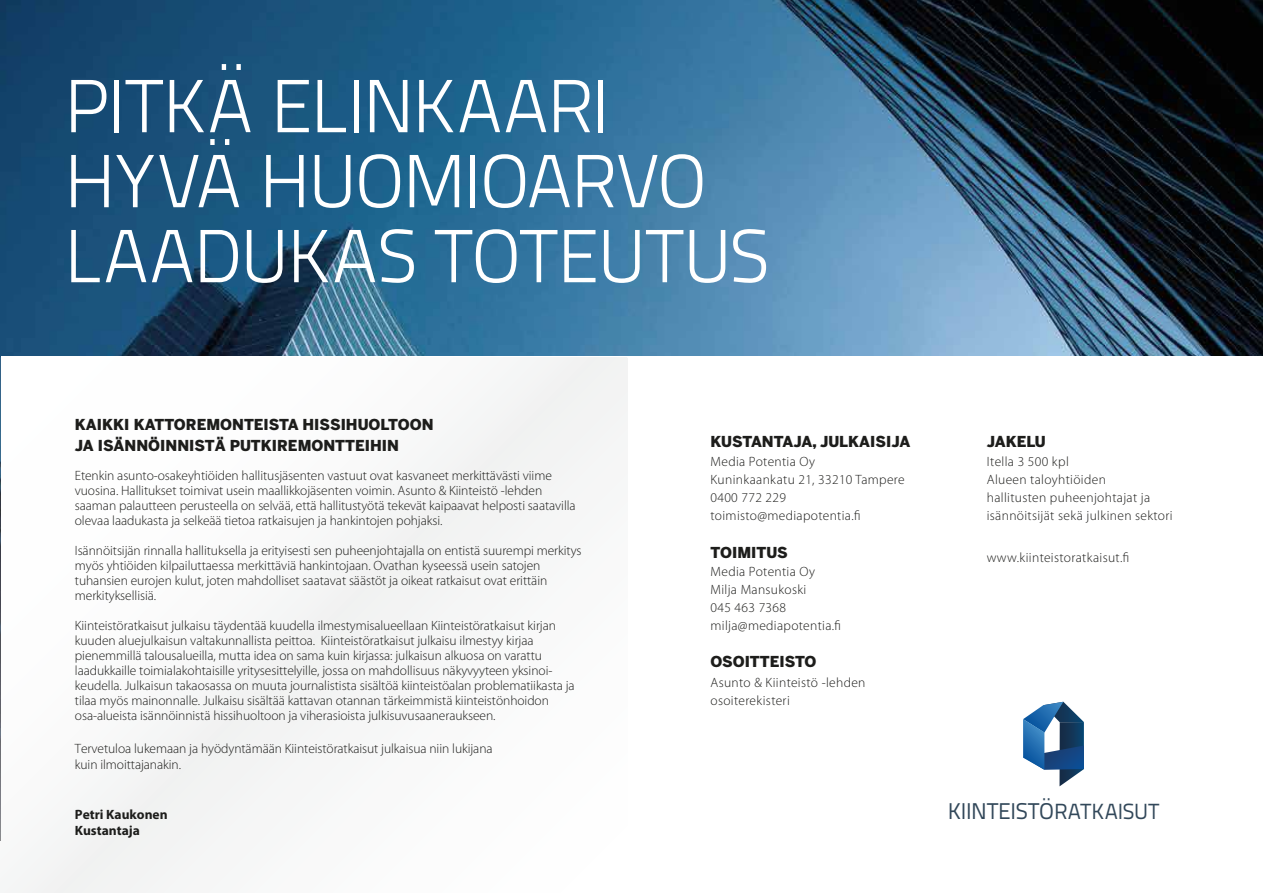
<style>
.page{position:relative;width:1263px;height:893px;background:#fff}
.page>*{position:absolute;margin:0;border:0;box-sizing:border-box;transform-origin:0 0}
.t1{font:300 75px/75px "Titillium Text 22 L";letter-spacing:-.02em;color:#fff}
.t2{font:22.65px "Titillium Text 22 L";letter-spacing:-.015em;color:#32485a}
.t3{font:900 15px/21px "Benton Sans";color:#1d1d1b}
.t4{font:300 13.5px/15px "Myriad Pro";letter-spacing:-.005em;color:#1d1d1b}
.t5{font:300 13.5px/18px "Myriad Pro";letter-spacing:.025em;color:#1d1d1b}
.t6{font:700 13.5px/16.2px "Myriad Pro";color:#1d1d1b}
.s1{font-size:21.9px}
</style>
<div class="page">
<img style="left:0;top:0;width:1263px;height:357px">
<div style="left:1px;top:356px;width:1262px;height:535px;background:#fff"></div>
<svg style="left:0;top:357px;width:627px;height:536px"></svg>
<svg style="left:1023px;top:702px;width:61px;height:84px"></svg>
<h1 class="t1" style="left:64px;top:65px;width:707px">PITKÄ ELINKAARI<br>HYVÄ HUOMIOARVO<br>LAADUKAS TOTEUTUS</h1>
<p class="t3" style="left:75px;top:414px;width:360px">KAIKKI KATTOREMONTEISTA HISSIHUOLTOON<br>JA ISÄNNÖINNISTÄ PUTKIREMONTTEIHIN</p>
<p class="t4" style="left:75px;top:468px;width:502px">Etenkin asunto-osakeyhtiöiden hallitusjäsenten vastuut ovat kasvaneet merkittävästi viime vuosina. Hallitukset toimivat usein maallikkojäsenten voimin. Asunto &amp; Kiinteistö -lehden saaman palautteen perusteella on selvää, että hallitustyötä tekevät kaipaavat helposti saatavilla olevaa laadukasta ja selkeää tietoa ratkaisujen ja hankintojen pohjaksi.</p>
<p class="t4" style="left:75px;top:543px;width:508px">Isännöitsijän rinnalla hallituksella ja erityisesti sen puheenjohtajalla on entistä suurempi merkitys myös yhtiöiden kilpailuttaessa merkittäviä hankintojaan. Ovathan kyseessä usein satojen tuhansien eurojen kulut, joten mahdolliset saatavat säästöt ja oikeat ratkaisut ovat erittäin merkityksellisiä.</p>
<p class="t4" style="left:75px;top:618px;width:501px">Kiinteistöratkaisut julkaisu täydentää kuudella ilmestymisalueellaan Kiinteistöratkaisut kirjan kuuden aluejulkaisun valtakunnallista peittoa. Kiinteistöratkaisut julkaisu ilmestyy kirjaa pienemmillä talousalueilla, mutta idea on sama kuin kirjassa: julkaisun alkuosa on varattu laadukkaille toimialakohtaisille yritysesittelyille, jossa on mahdollisuus näkyvyyteen yksinoi&shy;keudella. Julkaisun takaosassa on muuta journalistista sisältöä kiinteistöalan problematiikasta ja tilaa myös mainonnalle. Julkaisu sisältää kattavan otannan tärkeimmistä kiinteistönhoidon osa-alueista isännöinnistä hissihuoltoon ja viherasioista julkisuvusaaneraukseen.</p>
<p class="t4" style="left:75px;top:740px;width:419px;line-height:16.2px">Tervetuloa lukemaan ja hyödyntämään Kiinteistöratkaisut julkaisua niin lukijana kuin ilmoittajanakin.</p>
<p class="t6" style="left:75px;top:805px;width:94px">Petri Kaukonen<br>Kustantaja</p>
<p class="t3" style="left:710px;top:430px;width:201px">KUSTANTAJA, JULKAISIJA</p>
<p class="t5" style="left:710px;top:453px;width:196px">Media Potentia Oy<br>Kuninkaankatu 21, 33210 Tampere<br>0400 772 229 toimisto@mediapotentia.fi</p>
<p class="t3" style="left:710px;top:541px;width:79px">TOIMITUS</p>
<p class="t5" style="left:710px;top:562px;width:132px">Media Potentia Oy<br>Milja Mansukoski<br>045 463 7368 milja@mediapotentia.fi</p>
<p class="t3" style="left:710px;top:651px;width:108px">OSOITTEISTO</p>
<p class="t5" style="left:710px;top:673px;width:156px">Asunto &amp; Kiinteistö -lehden osoiterekisteri</p>
<p class="t3" style="left:987px;top:430px;width:61px">JAKELU</p>
<p class="t5" style="left:987px;top:453px;width:187px">Itella 3 500 kpl<br>Alueen taloyhtiöiden<br>hallitusten puheenjohtajat ja isännöitsijät sekä julkinen sektori</p>
<p class="t5" style="left:987px;top:549px;width:144px">www.kiinteistoratkaisut.fi</p>
<h2 class="t2" style="left:948px;top:794px;width:213px">KIINTEISTÖ<span class="s1">RATKAISUT</span></h2>
</div>
